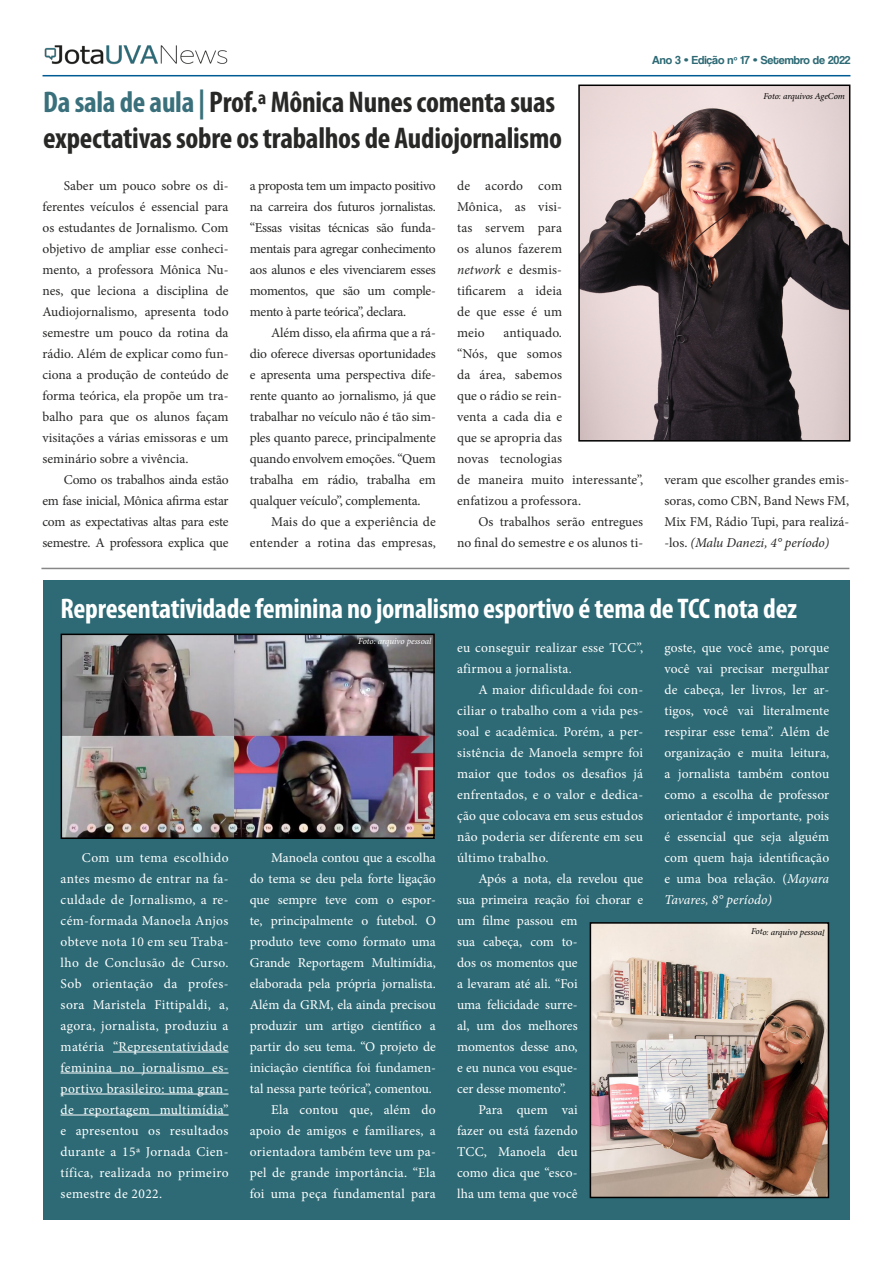
<style>
.page{position:relative;width:893px;height:1263px;background:#fff}
.page>*{position:absolute;margin:0;border:0;box-sizing:border-box;transform-origin:0 0}
.t1{font:700 condensed 30px/36px "Myriad Pro";letter-spacing:-.01em;color:#282827}
.t2{font:700 condensed 28.5px "Myriad Pro";letter-spacing:-.01em;color:#fff}
.t3{font:13.5px/21px "Minion Pro";letter-spacing:.005em;color:#fff;text-align:justify}
.t4{font:13.5px/21px "Minion Pro";color:#282827;text-align:justify}
.t5{font:12px "Coolvetica Rg";color:#2d6a75}
.t6{font:italic 9px "Minion Pro";letter-spacing:-.01em;color:#000}
.t7{font:italic 9px "Minion Pro";letter-spacing:-.01em;color:#fff}
.s1{color:#39707b}
.s2{font-style:italic}
</style>
<div class="page">
<hr style="left:43px;top:75px;width:807px;height:1px;background:#005b95">
<img style="left:44px;top:45px;width:184px;height:20px">
<div style="left:43px;top:581px;width:807px;height:639px;background:#2d6a75"></div>
<hr style="left:41px;top:568px;width:808px;height:1px;background:#878787">
<img style="left:64px;top:637px;width:368px;height:199px">
<div style="left:61px;top:634px;width:374px;height:205px;border:2px solid #000"></div>
<hr style="left:113px;top:1052px;width:116px;height:1px;background:#fff">
<hr style="left:61px;top:1073px;width:168px;height:1px;background:#fff">
<hr style="left:61px;top:1094px;width:168px;height:1px;background:#fff">
<hr style="left:61px;top:1115px;width:168px;height:1px;background:#fff">
<img style="left:593px;top:925px;width:233px;height:270px">
<div style="left:590px;top:922px;width:239px;height:276px;border:2px solid #000"></div>
<img style="left:581px;top:88px;width:266px;height:351px">
<div style="left:578px;top:85px;width:272px;height:357px;border:2px solid #000"></div>
<h1 class="t1" style="left:43px;top:84px;width:520px"><span class="s1">Da sala de aula |</span> Prof.ª Mônica Nunes comenta suas expectativas sobre os trabalhos de Audiojornalismo</h1>
<p class="t5" style="left:652px;top:52px;width:200px">Ano 3 • Edição nº 17 • Setembro de 2022</p>
<p class="t6" style="left:763px;top:90px;width:83px">Foto: arquivos AgeCom</p>
<p class="t4" style="left:43px;top:175px;width:188px;text-indent:21px">Saber um pouco sobre os di&shy;ferentes veículos é essencial para os estudantes de Jornalismo. Com objetivo de ampliar esse conheci&shy;mento, a professora Mônica Nu&shy;nes, que leciona a disciplina de Audiojornalismo, apresenta todo semestre um pouco da rotina da rádio. Além de explicar como fun&shy;ciona a produção de conteúdo de forma teórica, ela propõe um tra&shy;balho para que os alunos façam visitações a várias emissoras e um seminário sobre a vivência.</p>
<p class="t4" style="left:43px;top:469px;width:188px;text-indent:21px">Como os trabalhos ainda estão em fase inicial, Mônica afirma estar com as expectativas altas para este semestre. A professora explica que</p>
<p class="t4" style="left:250px;top:175px;width:188px">a proposta tem um impacto positivo na carreira dos futuros jornalistas. “Essas visitas técnicas são funda&shy;mentais para agregar conhecimento aos alunos e eles vivenciarem esses momentos, que são um comple&shy;mento à parte teórica”, declara.</p>
<p class="t4" style="left:250px;top:322px;width:188px;text-indent:21px">Além disso, ela afirma que a rá&shy;dio oferece diversas oportunidades e apresenta uma perspectiva dife&shy;rente quanto ao jornalismo, já que trabalhar no veículo não é tão sim&shy;ples quanto parece, principalmente quando envolvem emoções. “Quem trabalha em rádio, trabalha em qualquer veículo”, complementa.</p>
<p class="t4" style="left:250px;top:511px;width:188px;text-align:right">Mais do que a experiência de entender a rotina das empresas,</p>
<p class="t4" style="left:457px;top:175px;width:106px">de acordo com Mônica, as visi&shy;tas servem para os alunos fazerem <span class="s2">network</span> e desmis&shy;tificarem a ideia de que esse é um meio</p>
<p class="t4" style="left:457px;top:322px;width:188px;text-align:left;text-indent:46px">antiquado.<br>“Nós, que somos<br>da área, sabemos<br>que o rádio se rein-<br>venta a cada dia e<br>que se apropria das<br>novas tecnologias<br>de maneira muito interessante”, enfatizou a professora.</p>
<p class="t4" style="left:457px;top:511px;width:188px;text-align:right">Os trabalhos serão entregues<br>no final do semestre e os alunos ti-</p>
<p class="t4" style="left:664px;top:469px;width:186px">veram que escolher grandes emis&shy;soras, como CBN, Band News FM, Mix FM, Rádio Tupi, para realizá--los. <span class="s2">(Malu Danezi, 4° período)</span></p>
<h2 class="t2" style="left:61px;top:590px;width:738px">Representatividade feminina no jornalismo esportivo é tema de TCC nota dez</h2>
<p class="t7" style="left:358px;top:635px;width:75px">Foto: arquivo pessoal</p>
<p class="t3" style="left:61px;top:847px;width:169px;text-indent:21px">Com um tema escolhido antes mesmo de entrar na fa&shy;culdade de Jornalismo, a re&shy;cém-formada Manoela Anjos obteve nota 10 em seu Traba&shy;lho de Conclusão de Curso.<br>Sob orientação da profes&shy;sora Maristela Fittipaldi, a, agora, jornalista, produziu a matéria “Representatividade feminina no jornalismo es&shy;portivo brasileiro: uma gran&shy;de reportagem multimídia” e apresentou os resultados durante a 15ª Jornada Cien&shy;tífica, realizada no primeiro semestre de 2022.</p>
<p class="t3" style="left:250px;top:847px;width:188px;text-align:right">Manoela contou que a escolha<br>do tema se deu pela forte ligação que sempre teve com o espor&shy;te, principalmente o futebol. O produto teve como formato uma<br>Grande Reportagem Multimídia, elaborada pela própria jornalista.<br>Além da GRM, ela ainda precisou produzir um artigo científico a partir do seu tema. “O projeto de iniciação científica foi fundamen&shy;tal nessa parte teórica”, comentou.<br>Ela contou que, além do apoio de amigos e familiares, a orientadora também teve um pa&shy;pel de grande importância. “Ela foi uma peça fundamental para</p>
<p class="t3" style="left:457px;top:637px;width:188px">eu conseguir realizar esse TCC”, afirmou a jornalista.</p>
<p class="t3" style="left:457px;top:679px;width:188px;text-indent:21px">A maior dificuldade foi con&shy;ciliar o trabalho com a vida pes&shy;soal e acadêmica. Porém, a per&shy;sistência de Manoela sempre foi maior que todos os desafios já enfrentados, e o valor e dedica&shy;ção que colocava em seus estudos não poderia ser diferente em seu último trabalho.</p>
<p class="t3" style="left:478px;top:868px;width:166px">Após a nota, ela revelou que</p>
<p class="t3" style="left:457px;top:889px;width:188px">sua primeira reação foi chorar e</p>
<p class="t3" style="left:457px;top:910px;width:122px">um filme passou em</p>
<p class="t3" style="left:457px;top:931px;width:122px">sua cabeça, com to-</p>
<p class="t3" style="left:457px;top:952px;width:122px">dos os momentos que</p>
<p class="t3" style="left:457px;top:973px;width:122px">a levaram até ali. “Foi</p>
<p class="t3" style="left:457px;top:994px;width:122px">uma felicidade surre-</p>
<p class="t3" style="left:457px;top:1015px;width:122px">al, um dos melhores</p>
<p class="t3" style="left:457px;top:1036px;width:122px">momentos desse ano,</p>
<p class="t3" style="left:457px;top:1057px;width:122px">e eu nunca vou esque-</p>
<p class="t3" style="left:457px;top:1078px;width:110px">cer desse momento”.</p>
<p class="t3" style="left:478px;top:1099px;width:101px">Para quem vai</p>
<p class="t3" style="left:457px;top:1120px;width:122px">fazer ou está fazendo</p>
<p class="t3" style="left:457px;top:1141px;width:122px">TCC, Manoela deu</p>
<p class="t3" style="left:457px;top:1162px;width:122px">como dica que “esco-</p>
<p class="t3" style="left:457px;top:1183px;width:122px">lha um tema que você</p>
<p class="t3" style="left:664px;top:637px;width:166px">goste, que você ame, porque você vai precisar mergulhar de cabeça, ler livros, ler ar&shy;tigos, você vai literalmente respirar esse tema”. Além de organização e muita leitura, a jornalista também contou como a escolha de professor orientador é importante, pois é essencial que seja alguém com quem haja identificação e uma boa relação. (<span class="s2">Mayara Tavares, 8° período)</span></p>
<p class="t6" style="left:751px;top:925px;width:75px;rotate:1deg">Foto: arquivo pessoal</p>
</div>
